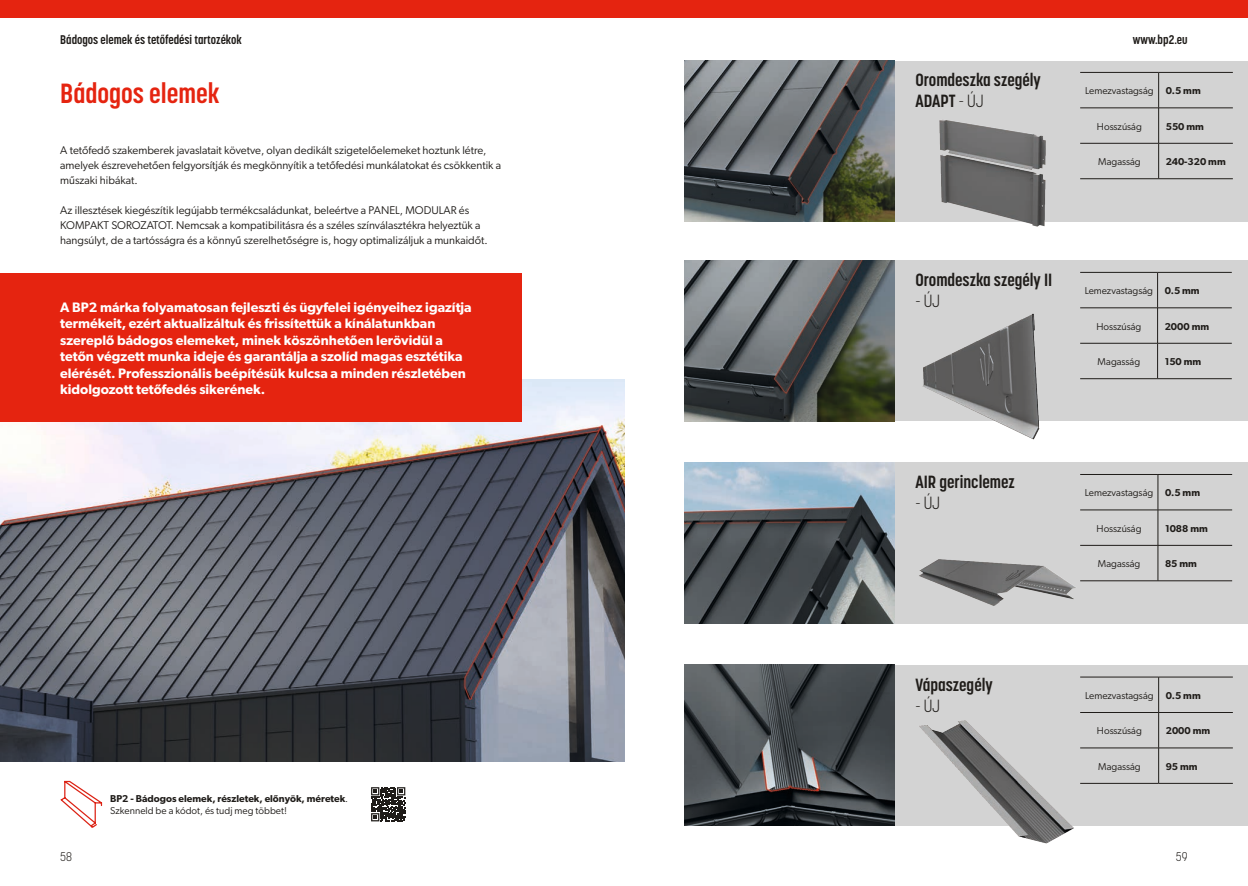
<style>
.page{position:relative;width:1248px;height:886px;background:#fff}
.page>*{position:absolute;margin:0;border:0;box-sizing:border-box;transform-origin:0 0}
.TYTUŁ{font:700 27.5px "Korolev Condensed";color:#e52410}
.t1{font:700 17.5px/21px "Korolev Condensed";color:#1f1c19}
.t2{font:300 17.5px "Korolev Condensed";color:#1f1c19}
.t3{font:600 13.75px/16.5px "Gibson";color:#fff}
.t4{font:700 12.5px "Korolev Condensed";color:#1f1c19}
.t5{font:300 12.5px "Korolev Condensed";color:#1f1c19}
.t6{font:11.25px/15px "Gibson";color:#1f1c19}
._8_pt_hyper_Tekst{font:10px "Gibson";color:#1f1c19}
._8_pt_hyper_Tekst-2{font:600 10px "Gibson";color:#1f1c19}
.s1{font-weight:300}
.s2{font-weight:400}
</style>
<div class="page">
<div style="left:0;top:0;width:1247px;height:18px;background:#e52410"></div>
<img style="left:0;top:379px;width:624px;height:383px">
<div style="left:0;top:273px;width:521px;height:149px;background:#e52410"></div>
<svg style="left:371px;top:787px;width:35px;height:35px"></svg>
<svg style="left:371px;top:787px;width:34px;height:34px"></svg>
<svg style="left:60px;top:780px;width:43px;height:48px"></svg>
<div style="left:894px;top:61px;width:353px;height:160px;background:#d3d3d3"></div>
<div style="left:894px;top:463px;width:353px;height:161px;background:#d3d3d3"></div>
<div style="left:894px;top:260px;width:353px;height:161px;background:#d3d3d3"></div>
<div style="left:894px;top:665px;width:353px;height:161px;background:#d3d3d3"></div>
<img style="left:684px;top:60px;width:210px;height:161px">
<img style="left:684px;top:463px;width:210px;height:161px">
<img style="left:684px;top:260px;width:210px;height:161px">
<img style="left:684px;top:665px;width:210px;height:161px">
<img style="left:919px;top:720px;width:155px;height:124px">
<img style="left:922px;top:313px;width:118px;height:127px">
<img style="left:919px;top:559px;width:157px;height:47px">
<img style="left:919px;top:120px;width:157px;height:107px">
<hr style="left:1080px;top:72px;width:78px;height:1px;background:#1f1c19">
<hr style="left:1158px;top:72px;width:74px;height:1px;background:#1f1c19">
<hr style="left:1158px;top:73px;width:1px;height:35px;background:#1f1c19">
<hr style="left:1080px;top:108px;width:78px;height:1px;background:#1f1c19">
<hr style="left:1158px;top:108px;width:74px;height:1px;background:#1f1c19">
<hr style="left:1158px;top:108px;width:1px;height:35px;background:#1f1c19">
<hr style="left:1080px;top:143px;width:78px;height:1px;background:#1f1c19">
<hr style="left:1158px;top:143px;width:74px;height:1px;background:#1f1c19">
<hr style="left:1158px;top:143px;width:1px;height:36px;background:#1f1c19">
<hr style="left:1080px;top:178px;width:78px;height:1px;background:#1f1c19">
<hr style="left:1158px;top:178px;width:74px;height:1px;background:#1f1c19">
<hr style="left:1080px;top:474px;width:77px;height:1px;background:#1f1c19">
<hr style="left:1157px;top:474px;width:74px;height:1px;background:#1f1c19">
<hr style="left:1157px;top:475px;width:1px;height:35px;background:#1f1c19">
<hr style="left:1080px;top:510px;width:77px;height:1px;background:#1f1c19">
<hr style="left:1157px;top:510px;width:74px;height:1px;background:#1f1c19">
<hr style="left:1157px;top:510px;width:1px;height:35px;background:#1f1c19">
<hr style="left:1080px;top:545px;width:77px;height:1px;background:#1f1c19">
<hr style="left:1157px;top:545px;width:74px;height:1px;background:#1f1c19">
<hr style="left:1157px;top:545px;width:1px;height:36px;background:#1f1c19">
<hr style="left:1080px;top:580px;width:77px;height:1px;background:#1f1c19">
<hr style="left:1157px;top:580px;width:74px;height:1px;background:#1f1c19">
<hr style="left:1080px;top:272px;width:77px;height:1px;background:#1f1c19">
<hr style="left:1157px;top:272px;width:74px;height:1px;background:#1f1c19">
<hr style="left:1157px;top:272px;width:1px;height:36px;background:#1f1c19">
<hr style="left:1080px;top:308px;width:77px;height:1px;background:#1f1c19">
<hr style="left:1157px;top:308px;width:74px;height:1px;background:#1f1c19">
<hr style="left:1157px;top:308px;width:1px;height:35px;background:#1f1c19">
<hr style="left:1080px;top:343px;width:77px;height:1px;background:#1f1c19">
<hr style="left:1157px;top:343px;width:74px;height:1px;background:#1f1c19">
<hr style="left:1157px;top:343px;width:1px;height:35px;background:#1f1c19">
<hr style="left:1080px;top:378px;width:77px;height:1px;background:#1f1c19">
<hr style="left:1157px;top:378px;width:74px;height:1px;background:#1f1c19">
<hr style="left:1080px;top:677px;width:78px;height:1px;background:#1f1c19">
<hr style="left:1158px;top:677px;width:74px;height:1px;background:#1f1c19">
<hr style="left:1158px;top:677px;width:1px;height:35px;background:#1f1c19">
<hr style="left:1080px;top:712px;width:78px;height:1px;background:#1f1c19">
<hr style="left:1158px;top:712px;width:74px;height:1px;background:#1f1c19">
<hr style="left:1158px;top:713px;width:1px;height:35px;background:#1f1c19">
<hr style="left:1080px;top:748px;width:78px;height:1px;background:#1f1c19">
<hr style="left:1158px;top:748px;width:74px;height:1px;background:#1f1c19">
<hr style="left:1158px;top:748px;width:1px;height:35px;background:#1f1c19">
<hr style="left:1080px;top:783px;width:78px;height:1px;background:#1f1c19">
<hr style="left:1158px;top:783px;width:74px;height:1px;background:#1f1c19">
<p class="t4" style="left:60px;top:32px;width:183px">Bádogos elemek és tetőfedési tartozékok</p>
<p class="t4" style="left:1132px;top:32px;width:56px">www.bp2.eu</p>
<p class="TYTUŁ" style="left:60px;top:77px;width:160px">Bádogos elemek</p>
<p class="t1" style="left:915px;top:70px;width:127px">Oromdeszka szegély<br>ADAPT <span class="s1">- ÚJ</span></p>
<p class="_8_pt_hyper_Tekst" style="left:1085px;top:85px;width:70px">Lemezvastagság</p>
<p class="_8_pt_hyper_Tekst-2" style="left:1165px;top:85px;width:37px">0.5 mm</p>
<p class="_8_pt_hyper_Tekst" style="left:1096px;top:120px;width:46px">Hosszúság</p>
<p class="_8_pt_hyper_Tekst-2" style="left:1165px;top:120px;width:40px">550 mm</p>
<p class="_8_pt_hyper_Tekst" style="left:1097px;top:156px;width:44px">Magasság</p>
<p class="_8_pt_hyper_Tekst-2" style="left:1165px;top:156px;width:61px">240-320 mm</p>
<p class="t6" style="left:60px;top:143px;width:442px">A tetőfedő szakemberek javaslatait követve, olyan dedikált szigetelőelemeket hoztunk létre, amelyek észrevehetően felgyorsítják és megkönnyítik a tetőfedési munkálatokat és csökkentik a műszaki hibákat.</p>
<p class="t6" style="left:60px;top:203px;width:429px">Az illesztések kiegészítik legújabb termékcsaládunkat, beleértve a PANEL, MODULAR és<br>KOMPAKT SOROZATOT. Nemcsak a kompatibilitásra és a széles színválasztékra helyeztük a hangsúlyt, de a tartósságra és a könnyű szerelhetőségre is, hogy optimalizáljuk a munkaidőt.</p>
<p class="t3" style="left:60px;top:298px;width:413px">A BP2 márka folyamatosan fejleszti és ügyfelei igényeihez igazítja termékeit, ezért aktualizáltuk és frissítettük a kínálatunkban szereplő bádogos elemeket, minek köszönhetően lerövidül a tetőn végzett munka ideje és garantálja a szolíd magas esztétika elérését. Professzionális beépítésük kulcsa a minden részletében kidolgozott tetőfedés sikerének.</p>
<p class="_8_pt_hyper_Tekst-2" style="left:110px;top:793px;width:239px">BP2 - Bádogos elemek, részletek, előnyök, méretek<span class="s2">.</span></p>
<p class="_8_pt_hyper_Tekst" style="left:110px;top:805px;width:178px">Szkenneld be a kódot, és tudj meg többet!</p>
<p class="t1" style="left:915px;top:270px;width:138px">Oromdeszka szegély II</p>
<p class="t2" style="left:915px;top:291px;width:26px">- ÚJ</p>
<p class="_8_pt_hyper_Tekst" style="left:1084px;top:285px;width:70px">Lemezvastagság</p>
<p class="_8_pt_hyper_Tekst-2" style="left:1164px;top:285px;width:37px">0.5 mm</p>
<p class="_8_pt_hyper_Tekst" style="left:1096px;top:320px;width:46px">Hosszúság</p>
<p class="_8_pt_hyper_Tekst-2" style="left:1164px;top:320px;width:46px">2000 mm</p>
<p class="_8_pt_hyper_Tekst" style="left:1097px;top:355px;width:44px">Magasság</p>
<p class="_8_pt_hyper_Tekst-2" style="left:1164px;top:355px;width:38px">150 mm</p>
<p class="t1" style="left:915px;top:472px;width:101px">AIR gerinclemez</p>
<p class="t2" style="left:915px;top:493px;width:26px">- ÚJ</p>
<p class="_8_pt_hyper_Tekst" style="left:1084px;top:487px;width:70px">Lemezvastagság</p>
<p class="_8_pt_hyper_Tekst-2" style="left:1164px;top:487px;width:37px">0.5 mm</p>
<p class="_8_pt_hyper_Tekst" style="left:1096px;top:522px;width:46px">Hosszúság</p>
<p class="_8_pt_hyper_Tekst-2" style="left:1164px;top:522px;width:44px">1088 mm</p>
<p class="_8_pt_hyper_Tekst" style="left:1097px;top:558px;width:44px">Magasság</p>
<p class="_8_pt_hyper_Tekst-2" style="left:1164px;top:558px;width:33px">85 mm</p>
<p class="t1" style="left:915px;top:674px;width:79px">Vápaszegély</p>
<p class="t2" style="left:915px;top:695px;width:26px">- ÚJ</p>
<p class="_8_pt_hyper_Tekst" style="left:1085px;top:689px;width:70px">Lemezvastagság</p>
<p class="_8_pt_hyper_Tekst-2" style="left:1165px;top:689px;width:37px">0.5 mm</p>
<p class="_8_pt_hyper_Tekst" style="left:1096px;top:725px;width:46px">Hosszúság</p>
<p class="_8_pt_hyper_Tekst-2" style="left:1165px;top:725px;width:46px">2000 mm</p>
<p class="_8_pt_hyper_Tekst" style="left:1097px;top:760px;width:44px">Magasság</p>
<p class="_8_pt_hyper_Tekst-2" style="left:1165px;top:760px;width:33px">95 mm</p>
<p class="t5" style="left:60px;top:849px;width:13px">58</p>
<p class="t5" style="left:1175px;top:849px;width:13px">59</p>
</div>
